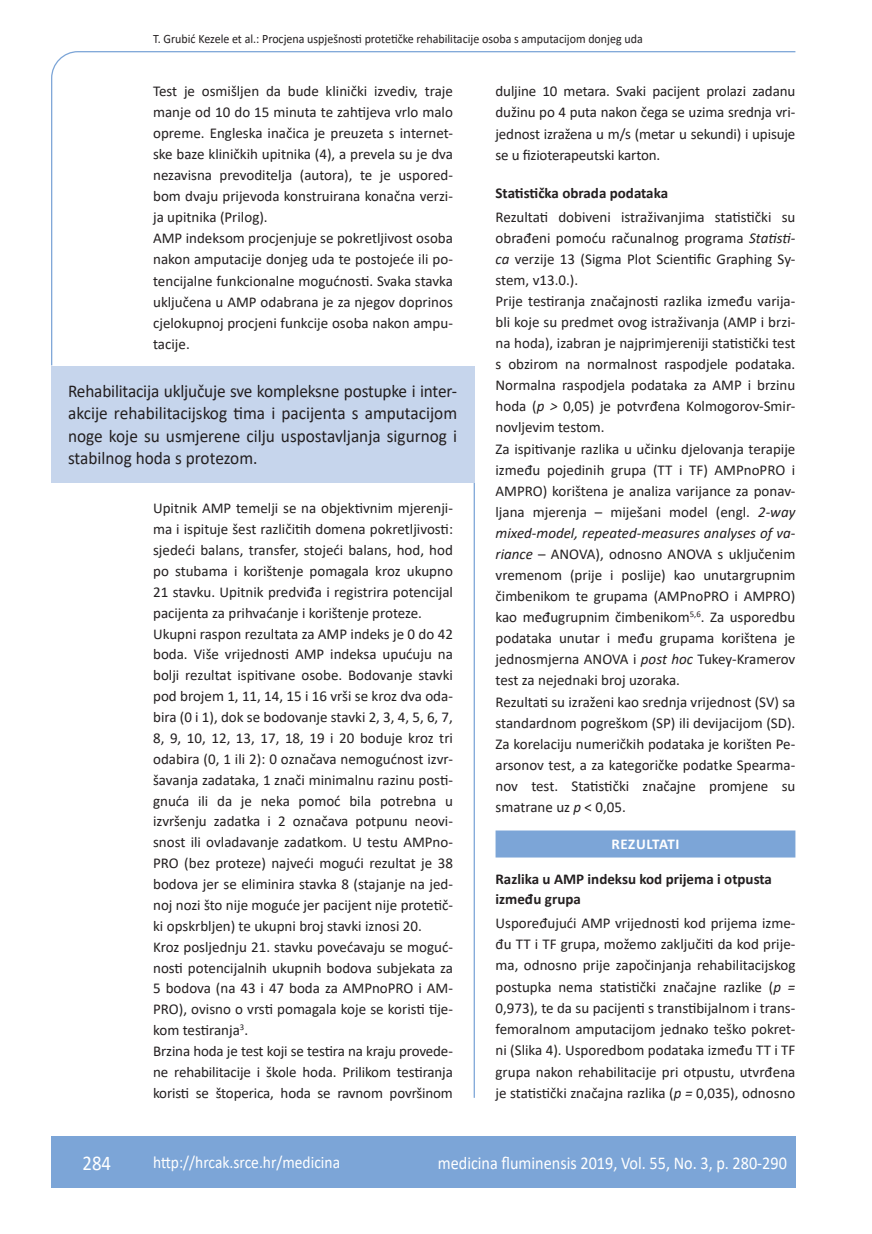
<style>
.page{position:relative;width:872px;height:1234px;background:#fff}
.page>*{position:absolute;margin:0;border:0;box-sizing:border-box;transform-origin:0 0}
.t1{font:21px "Calibri";color:#fff;scale:.9 1}
.anterfile{font:18px/22.5px "Calibri";color:#231f20;text-align:justify;scale:.96 1}
.t2{font:18px "Calibri";color:#fff;scale:.9 1}
.t3{font:17.25px "Calibri";color:#fff;scale:.9 1}
.osnovni_tekst{font:15px/21px "Calibri";color:#231f20;text-align:justify}
.podnaslov{font:700 15px/19.6px "Calibri";color:#231f20}
.naslov_ruler{font:700 15px "Calibri";letter-spacing:.035em;color:#fff}
.glava{font:12.75px "Calibri";color:#231f20;scale:.94 1}
.s1{font-style:italic}
</style>
<div class="page">
<svg style="left:51px;top:51px;width:745px;height:315px"></svg>
<hr style="left:473px;top:481px;width:2px;height:616px;background:#7ca5d7">
<div style="left:51px;top:1135px;width:744px;height:51px;background:#7ca5d7"></div>
<div style="left:495px;top:830px;width:300px;height:27px;background:#7ca5d7"></div>
<div style="left:51px;top:366px;width:423px;height:116px;background:#c6d5ec"></div>
<p class="glava" style="left:153px;top:29px;width:522px">T. Grubić Kezele et al.: Procjena uspješnosti protetičke rehabilitacije osoba s amputacijom donjeg uda</p>
<p class="osnovni_tekst" style="left:153px;top:80px;width:301px">Test je osmišljen da bude klinički izvediv, traje manje od 10 do 15 minuta te zahtijeva vrlo malo opreme. Engleska inačica je preuzeta s internet&shy;ske baze kliničkih upitnika (4), a prevela su je dva nezavisna prevoditelja (autora), te je uspored&shy;bom dvaju prijevoda konstruirana konačna verzi&shy;ja upitnika (Prilog).</p>
<p class="osnovni_tekst" style="left:153px;top:227px;width:301px">AMP indeksom procjenjuje se pokretljivost osoba nakon amputacije donjeg uda te postojeće ili po&shy;tencijalne funkcionalne mogućnosti. Svaka stavka uključena u AMP odabrana je za njegov doprinos cjelokupnoj procjeni funkcije osoba nakon ampu&shy;tacije.</p>
<p class="anterfile" style="left:68px;top:379px;width:407px">Rehabilitacija uključuje sve kompleksne postupke i inter&shy;akcije rehabilitacijskog tima i pacijenta s amputacijom noge koje su usmjerene cilju uspostavljanja sigurnog i stabilnog hoda s protezom.</p>
<p class="osnovni_tekst" style="left:153px;top:497px;width:301px">Upitnik AMP temelji se na objektivnim mjerenji&shy;ma i ispituje šest različitih domena pokretljivosti: sjedeći balans, transfer, stojeći balans, hod, hod po stubama i korištenje pomagala kroz ukupno 21 stavku. Upitnik predviđa i registrira potencijal pacijenta za prihvaćanje i korištenje proteze.</p>
<p class="osnovni_tekst" style="left:153px;top:622px;width:301px">Ukupni raspon rezultata za AMP indeks je 0 do 42 boda. Više vrijednosti AMP indeksa upućuju na bolji rezultat ispitivane osobe. Bodovanje stavki pod brojem 1, 11, 14, 15 i 16 vrši se kroz dva oda&shy;bira (0 i 1), dok se bodovanje stavki 2, 3, 4, 5, 6, 7, 8, 9, 10, 12, 13, 17, 18, 19 i 20 boduje kroz tri odabira (0, 1 ili 2): 0 označava nemogućnost izvr&shy;šavanja zadataka, 1 znači minimalnu razinu posti&shy;gnuća ili da je neka pomoć bila potrebna u izvršenju zadatka i 2 označava potpunu neovi&shy;snost ili ovladavanje zadatkom. U testu AMPno-PRO (bez proteze) najveći mogući rezultat je 38 bodova jer se eliminira stavka 8 (stajanje na jed&shy;noj nozi što nije moguće jer pacijent nije protetič&shy;ki opskrbljen) te ukupni broj stavki iznosi 20.</p>
<p class="osnovni_tekst" style="left:153px;top:935px;width:301px">Kroz posljednju 21. stavku povećavaju se moguć&shy;nosti potencijalnih ukupnih bodova subjekata za 5 bodova (na 43 i 47 boda za AMPnoPRO i AM-PRO), ovisno o vrsti pomagala koje se koristi tije&shy;kom testiranja<sup>3</sup>.</p>
<p class="osnovni_tekst" style="left:153px;top:1040px;width:301px">Brzina hoda je test koji se testira na kraju provede&shy;ne rehabilitacije i škole hoda. Prilikom testiranja koristi se štoperica, hoda se ravnom površinom</p>
<p class="osnovni_tekst" style="left:495px;top:80px;width:301px">duljine 10 metara. Svaki pacijent prolazi zadanu dužinu po 4 puta nakon čega se uzima srednja vri&shy;jednost izražena u m/s (metar u sekundi) i upisuje se u fizioterapeutski karton.</p>
<p class="podnaslov" style="left:495px;top:183px;width:174px">Statistička obrada podataka</p>
<p class="osnovni_tekst" style="left:495px;top:206px;width:301px">Rezultati dobiveni istraživanjima statistički su obrađeni pomoću računalnog programa <span class="s1">Statisti&shy;ca</span> verzije 13 (Sigma Plot Scientific Graphing Sy&shy;stem, v13.0.).</p>
<p class="osnovni_tekst" style="left:495px;top:290px;width:301px">Prije testiranja značajnosti razlika između varija&shy;bli koje su predmet ovog istraživanja (AMP i brzi&shy;na hoda), izabran je najprimjereniji statistički test s obzirom na normalnost raspodjele podataka.<br>Normalna raspodjela podataka za AMP i brzinu hoda (<span class="s1">p &gt;</span> 0,05) je potvrđena Kolmogorov-Smir&shy;novljevim testom.</p>
<p class="osnovni_tekst" style="left:495px;top:437px;width:301px">Za ispitivanje razlika u učinku djelovanja terapije između pojedinih grupa (TT i TF) AMPnoPRO i AMPRO) korištena je analiza varijance za ponav&shy;ljana mjerenja – miješani model (engl. <span class="s1">2-way mixed-model, repeated-measures analyses of va&shy;riance</span> – ANOVA), odnosno ANOVA s uključenim vremenom (prije i poslije) kao unutargrupnim čimbenikom te grupama (AMPnoPRO i AMPRO) kao međugrupnim čimbenikom<sup>5,6</sup>. Za usporedbu podataka unutar i među grupama korištena je jednosmjerna ANOVA i <span class="s1">post hoc</span> Tukey-Kramerov test za nejednaki broj uzoraka.</p>
<p class="osnovni_tekst" style="left:495px;top:690px;width:301px">Rezultati su izraženi kao srednja vrijednost (SV) sa standardnom pogreškom (SP) ili devijacijom (SD).<br>Za korelaciju numeričkih podataka je korišten Pe&shy;arsonov test, a za kategoričke podatke Spearma&shy;nov test. Statistički značajne promjene su smatrane uz <span class="s1">p</span> &lt; 0,05.</p>
<p class="naslov_ruler" style="left:611px;top:833px;width:70px">REZULTATI</p>
<p class="podnaslov" style="left:495px;top:869px;width:278px">Razlika u AMP indeksu kod prijema i otpusta između grupa</p>
<p class="osnovni_tekst" style="left:495px;top:911px;width:301px">Uspoređujući AMP vrijednosti kod prijema izme&shy;đu TT i TF grupa, možemo zaključiti da kod prije&shy;ma, odnosno prije započinjanja rehabilitacijskog postupka nema statistički značajne razlike (<span class="s1">p = </span>0,973), te da su pacijenti s transtibijalnom i trans&shy;femoralnom amputacijom jednako teško pokret&shy;ni (Slika 4). Usporedbom podataka između TT i TF grupa nakon rehabilitacije pri otpustu, utvrđena je statistički značajna razlika (<span class="s1">p =</span> 0,035), odnosno</p>
<p class="t1" style="left:82px;top:1147px;width:33px">284</p>
<p class="t3" style="left:153px;top:1149px;width:209px">http://hrcak.srce.hr/medicina</p>
<p class="t2" style="left:438px;top:1149px;width:389px">medicina fluminensis 2019, Vol. 55, No. 3, p. 280-290</p>
</div>
